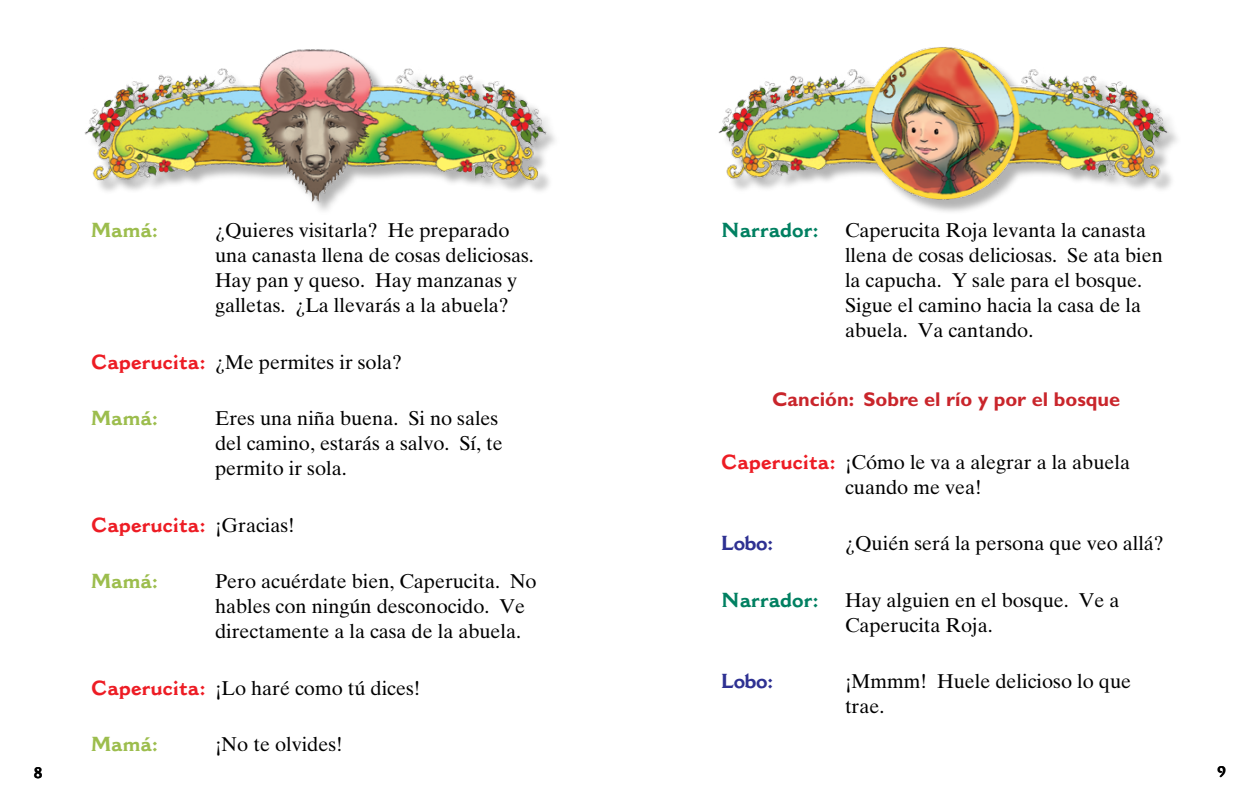
<style>
.page{position:relative;width:1260px;height:810px;background:#fff}
.page>*{position:absolute;margin:0;border:0;box-sizing:border-box;transform-origin:0 0}
.t1{font:20px/25px "Times Ten LT Std";color:#000}
.t2{font:700 20px "Gill Sans Std";color:#c9252b}
.t3{font:700 20px "Cantoria MT Std";color:#9cbd4d}
.t4{font:700 20px "Cantoria MT Std";color:#ed1c24}
.t5{font:700 20px "Cantoria MT Std";letter-spacing:-.025em;color:#2e3192}
.s1{font-family:"Cantoria MT Std";font-weight:700;color:#ed1c24}
.s2{font-family:"Times Ten LT Std";font-weight:400;color:#000}
.s3{font-family:"Cantoria MT Std";font-weight:700;color:#008061}
</style>
<div class="page">
<img style="left:84px;top:49px;width:471px;height:158px">
<img style="left:718px;top:47px;width:459px;height:165px">
<p class="t3" style="left:91px;top:218px;width:70px">Mamá:</p>
<p class="t1" style="left:215px;top:218px;width:320px">¿Quieres visitarla? He preparado una canasta llena de cosas deliciosas.<br>Hay pan y queso. Hay manzanas y galletas. ¿La llevarás a la abuela?</p>
<p class="t1" style="left:91px;top:349px;width:312px"><span class="s1">Caperucita:</span> ¿Me permites ir sola?</p>
<p class="t3" style="left:91px;top:406px;width:70px">Mamá:</p>
<p class="t1" style="left:215px;top:406px;width:289px">Eres una niña buena. Si no sales del camino, estarás a salvo. Sí, te permito ir sola.</p>
<p class="t4" style="left:91px;top:513px;width:205px">Caperucita: <span class="s2">¡Gracias!</span></p>
<p class="t3" style="left:91px;top:569px;width:70px">Mamá:</p>
<p class="t1" style="left:215px;top:569px;width:323px">Pero acuérdate bien, Caperucita. No hables con ningún desconocido. Ve directamente a la casa de la abuela.</p>
<p class="t1" style="left:91px;top:675px;width:331px"><span class="s1">Caperucita:</span> ¡Lo haré como tú dices!</p>
<p class="t3" style="left:91px;top:732px;width:70px">Mamá:</p>
<p class="t1" style="left:215px;top:732px;width:129px">¡No te olvides!</p>
<p class="t1" style="left:845px;top:218px;width:319px;text-indent:-124px"><span class="s3">Narrador:</span> Caperucita Roja levanta la canasta llena de cosas deliciosas. Se ata bien la capucha. Y sale para el bosque.<br>Sigue el camino hacia la casa de la abuela. Va cantando.</p>
<p class="t2" style="left:772px;top:388px;width:350px">Canción: Sobre el río y por el bosque</p>
<p class="t1" style="left:845px;top:449px;width:287px;text-indent:-124px"><span class="s1">Caperucita:</span> ¡Cómo le va a alegrar a la abuela cuando me vea!</p>
<p class="t5" style="left:721px;top:531px;width:55px">Lobo:</p>
<p class="t1" style="left:845px;top:531px;width:320px">¿Quién será la persona que veo allá?</p>
<p class="t1" style="left:721px;top:587px;width:400px;text-align:center"><span class="s3">Narrador:</span> Hay alguien en el bosque. Ve a<br>Caperucita Roja.</p>
<p class="t5" style="left:721px;top:669px;width:55px">Lobo:</p>
<p class="t1" style="left:845px;top:669px;width:288px">¡Mmmm! Huele delicioso lo que trae.</p>
</div>
